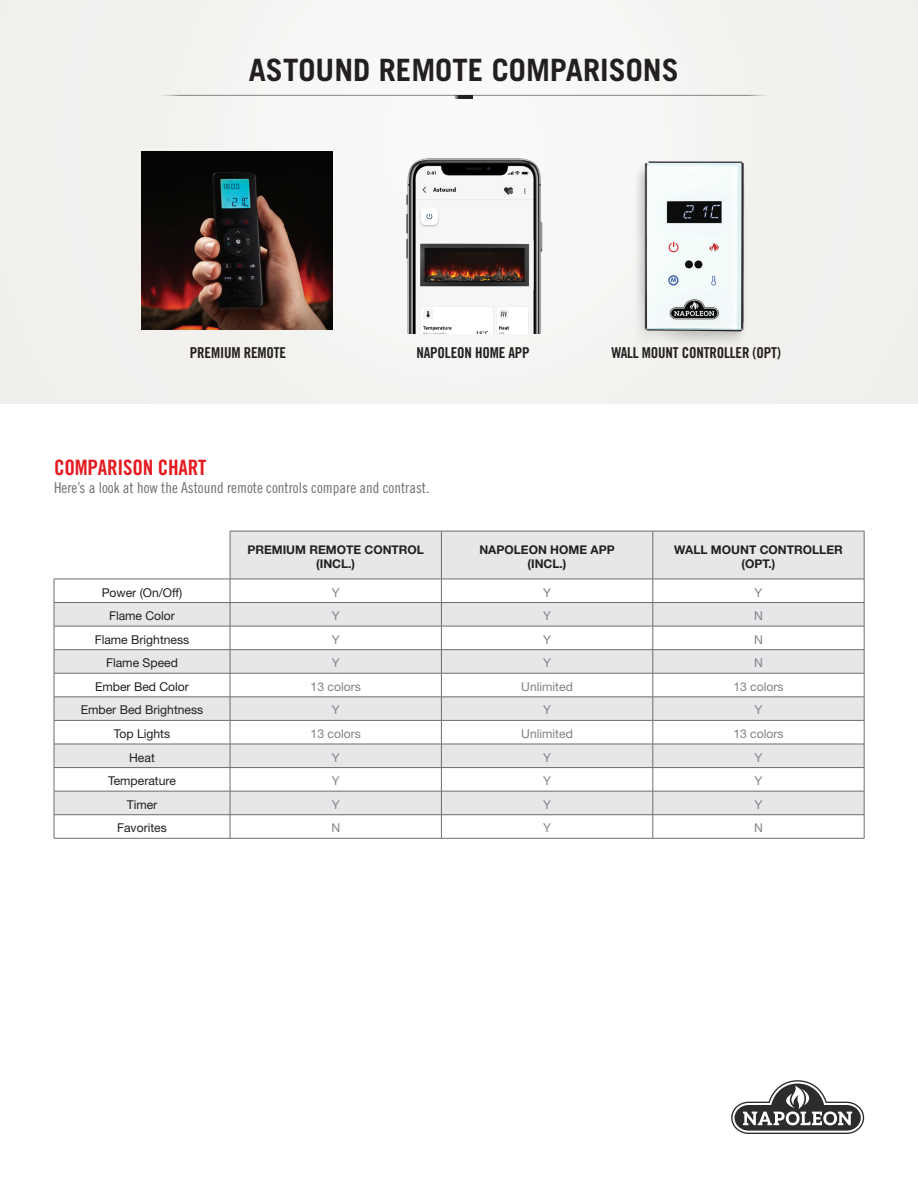
<style>
.page{position:relative;width:918px;height:1188px;background:#fff}
.page>*{position:absolute;margin:0;border:0;box-sizing:border-box;transform-origin:0 0}
.t1{font:700 30.75px "Trade Gothic LT Std";color:#231f20}
.H1_-_Body{font:21.15px "Trade Gothic LT Std Bd Cn 20";letter-spacing:-.01em;color:#e51b21}
.Body{font:15px "Trade Gothic LT Std Cn 18";color:#716c69}
.H1_-_Body-2{font:15px "Trade Gothic LT Std Bd Cn 20";letter-spacing:-.01em;color:#231f20}
.Table_-_Items{font:12.15px "Helvetica Neue";color:#231f20}
.Table_-_Body{font:12.15px "Helvetica Neue";color:#808285}
.Table_-_Heading{font:700 12px/14.4px "Helvetica Neue";color:#231f20;text-align:center}
</style>
<div class="page">
<div style="left:0;top:0;width:918px;height:404px;background:#f2f2ee"></div>
<svg style="left:731px;top:1080px;width:133px;height:54px"></svg>
<hr style="left:154px;top:95px;width:620px;height:1px;background:#231f20">
<hr style="left:455px;top:95px;width:18px;height:3px;background:#231f20">
<img style="left:141px;top:151px;width:192px;height:178px">
<img style="left:638px;top:161px;width:107px;height:182px">
<img style="left:406px;top:158px;width:137px;height:176px">
<svg style="left:54px;top:531px;width:810px;height:283px;fill:#e6e7e9"></svg>
<hr style="left:230px;top:531px;width:211px;height:1px;background:#716c69">
<hr style="left:230px;top:531px;width:1px;height:48px;background:#716c69">
<hr style="left:441px;top:531px;width:212px;height:1px;background:#716c69">
<hr style="left:441px;top:531px;width:1px;height:48px;background:#716c69">
<hr style="left:653px;top:531px;width:211px;height:1px;background:#716c69">
<hr style="left:653px;top:531px;width:1px;height:48px;background:#716c69">
<hr style="left:864px;top:531px;width:1px;height:48px;background:#716c69">
<hr style="left:54px;top:579px;width:176px;height:1px;background:#716c69">
<hr style="left:230px;top:579px;width:211px;height:1px;background:#716c69">
<hr style="left:441px;top:579px;width:212px;height:1px;background:#716c69">
<hr style="left:653px;top:579px;width:211px;height:1px;background:#716c69">
<hr style="left:54px;top:602px;width:176px;height:1px;background:#716c69">
<hr style="left:230px;top:602px;width:211px;height:1px;background:#716c69">
<hr style="left:441px;top:602px;width:212px;height:1px;background:#716c69">
<hr style="left:653px;top:602px;width:211px;height:1px;background:#716c69">
<hr style="left:54px;top:626px;width:176px;height:1px;background:#716c69">
<hr style="left:230px;top:626px;width:211px;height:1px;background:#716c69">
<hr style="left:441px;top:626px;width:212px;height:1px;background:#716c69">
<hr style="left:653px;top:626px;width:211px;height:1px;background:#716c69">
<hr style="left:54px;top:649px;width:176px;height:1px;background:#716c69">
<hr style="left:230px;top:649px;width:211px;height:1px;background:#716c69">
<hr style="left:441px;top:649px;width:212px;height:1px;background:#716c69">
<hr style="left:653px;top:649px;width:211px;height:1px;background:#716c69">
<hr style="left:54px;top:673px;width:176px;height:1px;background:#716c69">
<hr style="left:230px;top:673px;width:211px;height:1px;background:#716c69">
<hr style="left:441px;top:673px;width:212px;height:1px;background:#716c69">
<hr style="left:653px;top:673px;width:211px;height:1px;background:#716c69">
<hr style="left:54px;top:697px;width:176px;height:1px;background:#716c69">
<hr style="left:230px;top:697px;width:211px;height:1px;background:#716c69">
<hr style="left:441px;top:697px;width:212px;height:1px;background:#716c69">
<hr style="left:653px;top:697px;width:211px;height:1px;background:#716c69">
<hr style="left:54px;top:720px;width:176px;height:1px;background:#716c69">
<hr style="left:230px;top:720px;width:211px;height:1px;background:#716c69">
<hr style="left:441px;top:720px;width:212px;height:1px;background:#716c69">
<hr style="left:653px;top:720px;width:211px;height:1px;background:#716c69">
<hr style="left:54px;top:744px;width:176px;height:1px;background:#716c69">
<hr style="left:230px;top:744px;width:211px;height:1px;background:#716c69">
<hr style="left:441px;top:744px;width:212px;height:1px;background:#716c69">
<hr style="left:653px;top:744px;width:211px;height:1px;background:#716c69">
<hr style="left:54px;top:767px;width:176px;height:1px;background:#716c69">
<hr style="left:230px;top:767px;width:211px;height:1px;background:#716c69">
<hr style="left:441px;top:767px;width:212px;height:1px;background:#716c69">
<hr style="left:653px;top:767px;width:211px;height:1px;background:#716c69">
<hr style="left:54px;top:791px;width:176px;height:1px;background:#716c69">
<hr style="left:230px;top:791px;width:211px;height:1px;background:#716c69">
<hr style="left:441px;top:791px;width:212px;height:1px;background:#716c69">
<hr style="left:653px;top:791px;width:211px;height:1px;background:#716c69">
<hr style="left:54px;top:814px;width:176px;height:1px;background:#716c69">
<svg style="left:54px;top:579px;width:1px;height:259px"></svg>
<hr style="left:230px;top:814px;width:211px;height:1px;background:#716c69">
<svg style="left:230px;top:579px;width:1px;height:259px"></svg>
<hr style="left:441px;top:814px;width:212px;height:1px;background:#716c69">
<svg style="left:441px;top:579px;width:1px;height:259px"></svg>
<hr style="left:653px;top:814px;width:211px;height:1px;background:#716c69">
<svg style="left:653px;top:579px;width:1px;height:259px"></svg>
<svg style="left:864px;top:579px;width:1px;height:259px"></svg>
<hr style="left:54px;top:838px;width:176px;height:1px;background:#716c69">
<hr style="left:230px;top:838px;width:211px;height:1px;background:#716c69">
<hr style="left:441px;top:838px;width:212px;height:1px;background:#716c69">
<hr style="left:653px;top:838px;width:211px;height:1px;background:#716c69">
<h1 class="t1" style="left:249px;top:51px;width:432px">ASTOUND REMOTE COMPARISONS</h1>
<p class="H1_-_Body-2" style="left:190px;top:344px;width:98px">PREMIUM REMOTE</p>
<p class="H1_-_Body-2" style="left:416px;top:344px;width:115px">NAPOLEON HOME APP</p>
<p class="H1_-_Body-2" style="left:611px;top:344px;width:171px">WALL MOUNT CONTROLLER (OPT)</p>
<p class="H1_-_Body" style="left:54px;top:455px;width:154px">COMPARISON CHART</p>
<p class="Body" style="left:54px;top:479px;width:377px">Here’s a look at how the Astound remote controls compare and contrast.</p>
<p class="Table_-_Heading" style="left:247px;top:543px;width:178px">PREMIUM REMOTE CONTROL (INCL.)</p>
<p class="Table_-_Heading" style="left:479px;top:543px;width:137px">NAPOLEON HOME APP (INCL.)</p>
<p class="Table_-_Heading" style="left:674px;top:543px;width:170px">WALL MOUNT CONTROLLER (OPT.)</p>
<p class="Table_-_Items" style="left:102px;top:583px;width:82px">Power (On/Off)</p>
<p class="Table_-_Body" style="left:332px;top:583px;width:9px">Y</p>
<p class="Table_-_Body" style="left:543px;top:583px;width:9px">Y</p>
<p class="Table_-_Body" style="left:755px;top:583px;width:9px">Y</p>
<p class="Table_-_Items" style="left:109px;top:607px;width:67px">Flame Color</p>
<p class="Table_-_Body" style="left:332px;top:607px;width:9px">Y</p>
<p class="Table_-_Body" style="left:543px;top:607px;width:9px">Y</p>
<p class="Table_-_Body" style="left:754px;top:607px;width:10px">N</p>
<p class="Table_-_Items" style="left:95px;top:631px;width:96px">Flame Brightness</p>
<p class="Table_-_Body" style="left:332px;top:631px;width:9px">Y</p>
<p class="Table_-_Body" style="left:543px;top:631px;width:9px">Y</p>
<p class="Table_-_Body" style="left:754px;top:631px;width:10px">N</p>
<p class="Table_-_Items" style="left:106px;top:654px;width:73px">Flame Speed</p>
<p class="Table_-_Body" style="left:332px;top:654px;width:9px">Y</p>
<p class="Table_-_Body" style="left:543px;top:654px;width:9px">Y</p>
<p class="Table_-_Body" style="left:754px;top:654px;width:10px">N</p>
<p class="Table_-_Items" style="left:95px;top:678px;width:95px">Ember Bed Color</p>
<p class="Table_-_Body" style="left:311px;top:678px;width:52px">13 colors</p>
<p class="Table_-_Body" style="left:521px;top:678px;width:53px">Unlimited</p>
<p class="Table_-_Body" style="left:733px;top:678px;width:52px">13 colors</p>
<p class="Table_-_Items" style="left:81px;top:701px;width:124px">Ember Bed Brightness</p>
<p class="Table_-_Body" style="left:332px;top:701px;width:9px">Y</p>
<p class="Table_-_Body" style="left:543px;top:701px;width:9px">Y</p>
<p class="Table_-_Body" style="left:755px;top:701px;width:9px">Y</p>
<p class="Table_-_Items" style="left:114px;top:725px;width:58px">Top Lights</p>
<p class="Table_-_Body" style="left:311px;top:725px;width:52px">13 colors</p>
<p class="Table_-_Body" style="left:521px;top:725px;width:53px">Unlimited</p>
<p class="Table_-_Body" style="left:733px;top:725px;width:52px">13 colors</p>
<p class="Table_-_Items" style="left:129px;top:748px;width:27px">Heat</p>
<p class="Table_-_Body" style="left:332px;top:748px;width:9px">Y</p>
<p class="Table_-_Body" style="left:543px;top:748px;width:9px">Y</p>
<p class="Table_-_Body" style="left:755px;top:748px;width:9px">Y</p>
<p class="Table_-_Items" style="left:108px;top:772px;width:69px">Temperature</p>
<p class="Table_-_Body" style="left:332px;top:772px;width:9px">Y</p>
<p class="Table_-_Body" style="left:543px;top:772px;width:9px">Y</p>
<p class="Table_-_Body" style="left:755px;top:772px;width:9px">Y</p>
<p class="Table_-_Items" style="left:127px;top:796px;width:32px">Timer</p>
<p class="Table_-_Body" style="left:332px;top:796px;width:9px">Y</p>
<p class="Table_-_Body" style="left:543px;top:796px;width:9px">Y</p>
<p class="Table_-_Body" style="left:755px;top:796px;width:9px">Y</p>
<p class="Table_-_Items" style="left:117px;top:819px;width:51px">Favorites</p>
<p class="Table_-_Body" style="left:331px;top:819px;width:10px">N</p>
<p class="Table_-_Body" style="left:543px;top:819px;width:9px">Y</p>
<p class="Table_-_Body" style="left:754px;top:819px;width:10px">N</p>
</div>
